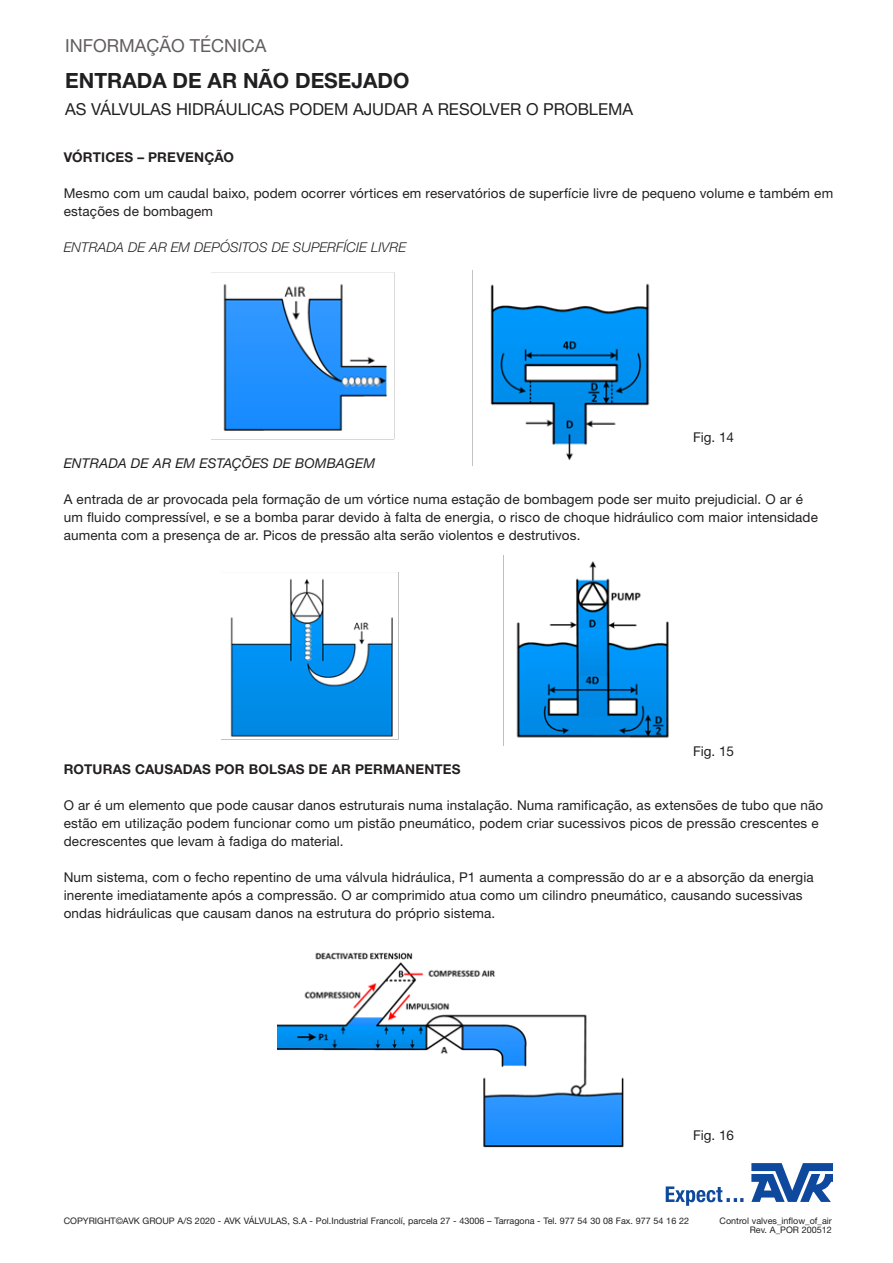
<style>
.page{position:relative;width:893px;height:1263px;background:#fff}
.page>*{position:absolute;margin:0;border:0;box-sizing:border-box;transform-origin:0 0}
.t1{font:700 21px "Helvetica Neue LT Pro";color:#211f22}
.t2{font:18px "Helvetica Neue LT Pro";color:#625d60}
.t3{font:16.5px "Helvetica Neue LT Pro";color:#211f22}
.BODY_COPY{font:13.5px/18px "Helvetica Neue LT Pro";letter-spacing:.01em;color:#231f20}
.BODY_COPY-2{font:700 13.5px "Helvetica Neue LT Pro";letter-spacing:.015em;color:#231f20}
.BODY_COPY-3{font:italic 300 13.5px "Helvetica Neue LT Pro";letter-spacing:.005em;color:#231f20}
.BODY_COPY-4{font:italic 13.5px "Helvetica Neue LT Pro";letter-spacing:.005em;color:#231f20}
.t4{font:9px/9px "Helvetica Neue LT Pro";color:#231f20;text-align:right}
</style>
<div class="page">
<svg style="left:751px;top:1163px;width:82px;height:39px"></svg>
<svg style="left:666px;top:1186px;width:77px;height:20px"></svg>
<img style="left:278px;top:952px;width:346px;height:196px">
<img style="left:212px;top:271px;width:438px;height:195px">
<img style="left:221px;top:555px;width:448px;height:190px">
<h2 class="t2" style="left:65px;top:35px;width:203px">INFORMAÇÃO TÉCNICA</h2>
<h1 class="t1" style="left:65px;top:68px;width:346px">ENTRADA DE AR NÃO DESEJADO</h1>
<p class="t3" style="left:65px;top:100px;width:569px">AS VÁLVULAS HIDRÁULICAS PODEM AJUDAR A RESOLVER O PROBLEMA</p>
<p class="BODY_COPY-2" style="left:64px;top:149px;width:172px">VÓRTICES – PREVENÇÃO</p>
<p class="BODY_COPY" style="left:64px;top:184px;width:771px">Mesmo com um caudal baixo, podem ocorrer vórtices em reservatórios de superfície livre de pequeno volume e também em estações de bombagem</p>
<p class="BODY_COPY-3" style="left:64px;top:239px;width:344px">ENTRADA DE AR EM DEPÓSITOS DE SUPERFÍCIE LIVRE</p>
<p class="BODY_COPY" style="left:693px;top:428px;width:43px">Fig. 14</p>
<p class="BODY_COPY-4" style="left:64px;top:455px;width:313px">ENTRADA DE AR EM ESTAÇÕES DE BOMBAGEM</p>
<p class="BODY_COPY" style="left:64px;top:490px;width:756px">A entrada de ar provocada pela formação de um vórtice numa estação de bombagem pode ser muito prejudicial. O ar é um fluido compressível, e se a bomba parar devido à falta de energia, o risco de choque hidráulico com maior intensidade aumenta com a presença de ar. Picos de pressão alta serão violentos e destrutivos.</p>
<p class="BODY_COPY" style="left:693px;top:742px;width:43px">Fig. 15</p>
<p class="BODY_COPY-2" style="left:64px;top:761px;width:398px">ROTURAS CAUSADAS POR BOLSAS DE AR PERMANENTES</p>
<p class="BODY_COPY" style="left:64px;top:796px;width:761px">O ar é um elemento que pode causar danos estruturais numa instalação. Numa ramificação, as extensões de tubo que não estão em utilização podem funcionar como um pistão pneumático, podem criar sucessivos picos de pressão crescentes e decrescentes que levam à fadiga do material.</p>
<p class="BODY_COPY" style="left:64px;top:868px;width:751px">Num sistema, com o fecho repentino de uma válvula hidráulica, P1 aumenta a compressão do ar e a absorção da energia inerente imediatamente após a compressão. O ar comprimido atua como um cilindro pneumático, causando sucessivas ondas hidráulicas que causam danos na estrutura do próprio sistema.</p>
<p class="BODY_COPY" style="left:693px;top:1126px;width:43px">Fig. 16</p>
<p class="t4" style="left:64px;top:1216px;width:627px">COPYRIGHT©AVK GROUP A/S 2020 - AVK VÁLVULAS, S.A - Pol.Industrial Francolí, parcela 27 - 43006 – Tarragona - Tel. 977 54 30 08 Fax. 977 54 16 22</p>
<p class="t4" style="left:720px;top:1216px;width:114px">Control valves_inflow_of_air<br>Rev. A_POR 200512</p>
</div>
